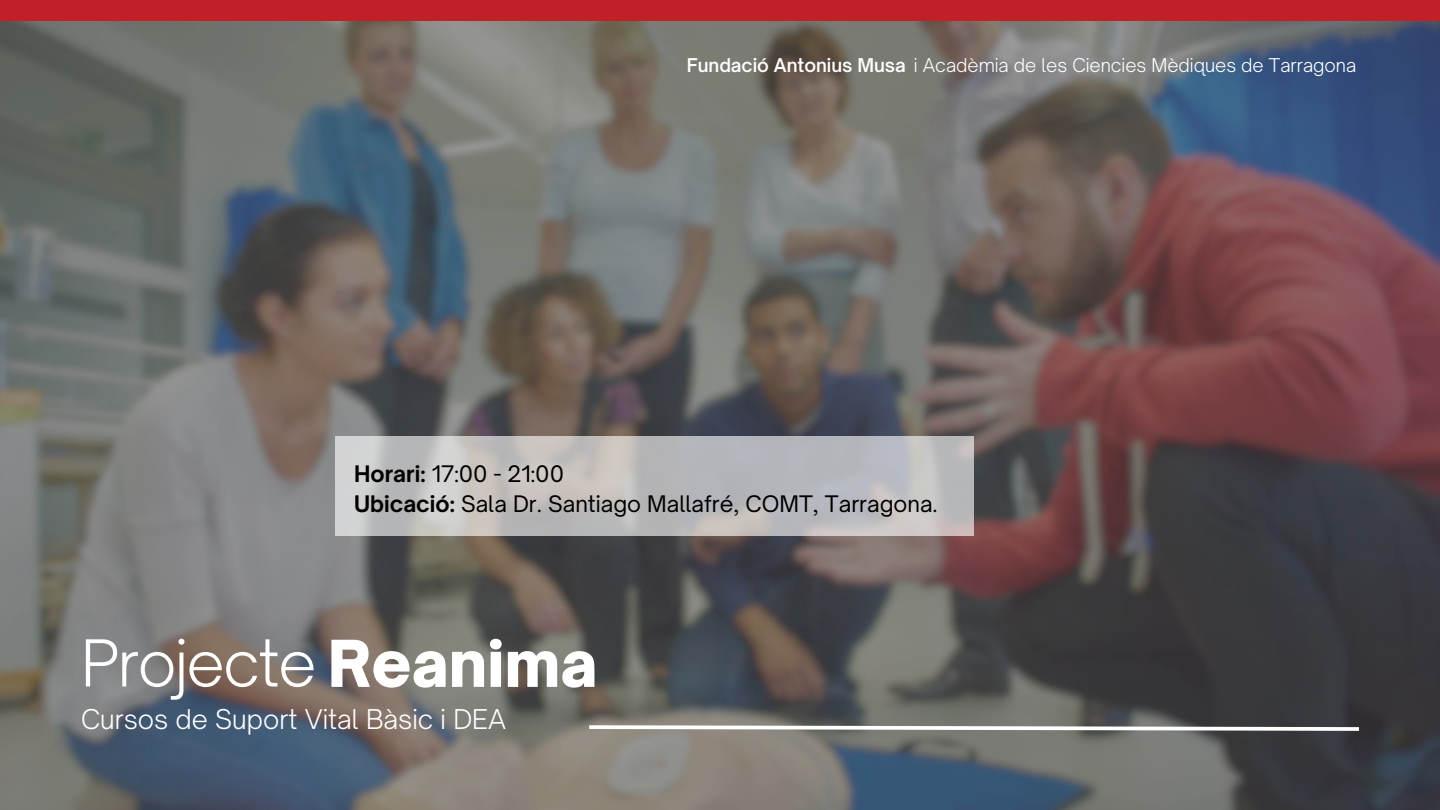
<style>
.page{position:relative;width:1440px;height:810px;background:#fff}
.page>*{position:absolute;margin:0;border:0;box-sizing:border-box;transform-origin:0 0}
.t1{font:300 61.8px "Open Sauce One";letter-spacing:-.025em;color:#fff}
.t2{font:300 26.1px "Open Sauce One";color:#fff}
.t3{font:21.8px/30px "Open Sauce One";color:#000}
.t4{font:300 18.2px "Open Sauce One";color:#fff}
.s1{font-weight:600}
.s2{font-weight:700}
.s3{font-weight:900}
</style>
<div class="page">
<img style="left:0;top:21px;width:1440px;height:789px">
<svg style="left:585px;top:723px;width:778px;height:10px"></svg>
<div style="left:0;top:0;width:1440px;height:21px;background:#c02026"></div>
<svg style="left:335px;top:436px;width:638px;height:100px;background:#bebdbe"></svg>
<p class="t4" style="left:687px;top:54px;width:671px"><span class="s1">Fundació Antonius Musa</span> i Acadèmia de les Ciencies Mèdiques de Tarragona</p>
<p class="t3" style="left:354px;top:458px;width:585px"><span class="s2">Horari:</span> 17:00 - 21:00<br><span class="s2">Ubicació:</span> Sala Dr. Santiago Mallafré, COMT, Tarragona.</p>
<h1 class="t1" style="left:81px;top:625px;width:518px">Projecte <span class="s3">Reanima</span></h1>
<p class="t2" style="left:81px;top:703px;width:427px">Cursos de Suport Vital Bàsic i DEA</p>
</div>
